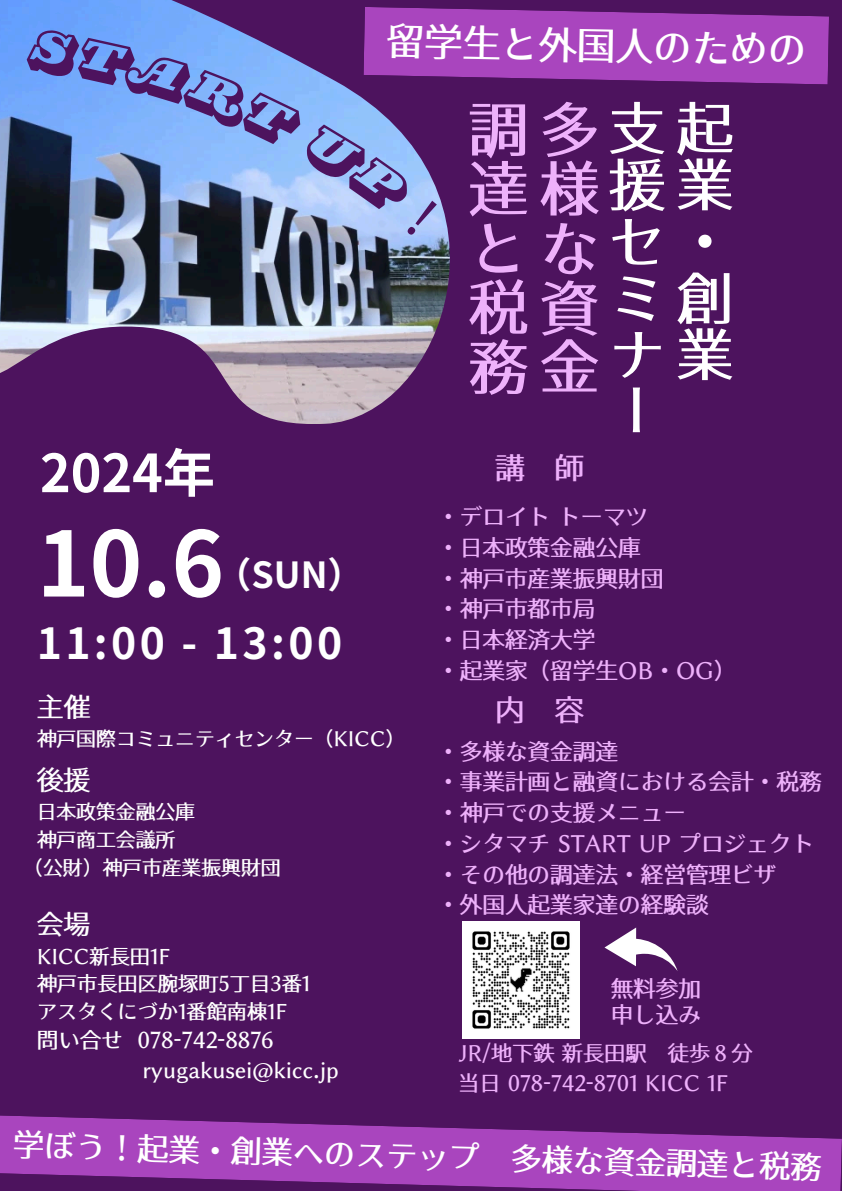
<style>
.page{position:relative;width:842px;height:1191px;background:#fff}
.page>*{position:absolute;margin:0;border:0;box-sizing:border-box;transform-origin:0 0}
.t1{font:700 89.7px "Gen Shin Gothic";color:#fff}
.t2{font:59.4px/59.3px "ttf Gen Ei Late Min Medium";letter-spacing:.195em;color:#eeb1fb;text-align:justify}
.t3{font:56.6px/56.6px "ttf Gen Ei Late Min Medium";letter-spacing:.2em;color:#fff;text-align:justify}
.t4{font:700 52.2px "Gen Shin Gothic";color:#fff}
.t5{font:700 42.8px "Gen Shin Gothic";letter-spacing:.08em;color:#fff}
.t6{font:38.2px "ttf Gen Ei Late Min Medium";color:#fff}
.t7{font:700 35.9px "Gen Shin Gothic";color:#fff}
.t8{font:31.1px "ttf Gen Ei Late Min Medium";color:#fff}
.t9{font:29.7px "ttf Gen Ei Late Min Medium";color:#eeb1fb}
.t10{font:26.9px "ttf Gen Ei Late Min Medium";color:#fff}
.t11{font:26.6px "ttf Gen Ei Late Min Medium";color:#fff}
.t12{font:22.6px "ttf Gen Ei Late Min Medium";color:#eeb1fb}
.t13{font:21.6px "ttf Gen Ei Late Min Medium";color:#fff}
.t14{font:21.2px "ttf Gen Ei Late Min Medium";color:#eeb1fb}
.t15{font:21.2px "ttf Gen Ei Late Min Medium";color:#fff}
.t16{font:20.2px "ttf Gen Ei Late Min Medium";color:#fff}
.t17{font:19.8px "ttf Gen Ei Late Min Medium";color:#fff}
</style>
<div class="page">
<div style="left:0;top:0;width:842px;height:1190px;background:#4d135e"></div>
<img style="left:0;top:0;width:450px;height:423px">
<svg style="left:0;top:1115px;width:842px;height:75px;fill:#a945be"></svg>
<svg style="left:605px;top:927px;width:73px;height:44px"></svg>
<img style="left:462px;top:921px;width:117px;height:117px">
<svg style="left:25px;top:7px;width:804px;height:229px"></svg>
<p class="t6" style="left:387px;top:22px;width:421px;rotate:1deg">留学生と外国人のための</p>
<p class="t4" style="left:40px;top:436px;width:177px">2024年</p>
<p class="t1" style="left:37px;top:500px;width:189px">10.6</p>
<p class="t7" style="left:216px;top:549px;width:149px">（SUN）</p>
<p class="t5" style="left:37px;top:613px;width:307px">11:00 - 13:00</p>
<p class="t10" style="left:37px;top:693px;width:55px">主催</p>
<p class="t17" style="left:37px;top:728px;width:370px">神戸国際コミュニティセンター（KICC）</p>
<p class="t10" style="left:37px;top:766px;width:55px">後援</p>
<p class="t17" style="left:37px;top:801px;width:160px">日本政策金融公庫</p>
<p class="t17" style="left:37px;top:829px;width:140px">神戸商工会議所</p>
<p class="t17" style="left:23px;top:857px;width:259px">（公財）神戸市産業振興財団</p>
<p class="t11" style="left:37px;top:910px;width:55px">会場</p>
<p class="t16" style="left:37px;top:945px;width:135px">KICC新長田1F</p>
<p class="t16" style="left:37px;top:973px;width:275px">神戸市長田区腕塚町5丁目3番1</p>
<p class="t16" style="left:37px;top:1001px;width:252px">アスタくにづか1番館南棟1F</p>
<p class="t13" style="left:37px;top:1029px;width:239px">問い合せ 078-742-8876</p>
<p class="t15" style="left:142px;top:1058px;width:198px">ryugakusei@kicc.jp</p>
<p class="t2" style="left:469px;top:99px;width:132px">調多達様とな税資務金</p>
<p class="t3" style="left:609px;top:99px;width:126px">支起援業セ・ミ創ナ業</p>
<p class="t3" style="left:609px;top:382px;width:9px">ー</p>
<p class="t9" style="left:495px;top:452px;width:91px">講 師</p>
<p class="t12" style="left:437px;top:505px;width:213px">・デロイトトーマツ</p>
<p class="t12" style="left:437px;top:536px;width:205px">・日本政策金融公庫</p>
<p class="t12" style="left:437px;top:566px;width:228px">・神戸市産業振興財団</p>
<p class="t12" style="left:437px;top:597px;width:160px">・神戸市都市局</p>
<p class="t12" style="left:437px;top:628px;width:160px">・日本経済大学</p>
<p class="t12" style="left:437px;top:659px;width:301px">・起業家（留学生OB・OG）</p>
<h3 class="t9" style="left:495px;top:695px;width:91px">内 容</h3>
<h4 class="t12" style="left:437px;top:739px;width:182px">・多様な資金調達</h4>
<p class="t12" style="left:437px;top:770px;width:386px">・事業計画と融資における会計・税務</p>
<h1 class="t12" style="left:437px;top:801px;width:250px">・神戸での支援メニュー</h1>
<h6 class="t12" style="left:437px;top:831px;width:378px">・シタマチ START UP プロジェクト</h6>
<h5 class="t12" style="left:437px;top:862px;width:341px">・その他の調達法・経営管理ビザ</h5>
<p class="t12" style="left:437px;top:893px;width:273px">・外国人起業家達の経験談</p>
<p class="t12" style="left:611px;top:976px;width:92px">無料参加</p>
<p class="t12" style="left:611px;top:1003px;width:92px">申し込み</p>
<p class="t14" style="left:437px;top:1042px;width:317px">　JR/地下鉄 新長田駅　徒歩８分</p>
<p class="t14" style="left:458px;top:1071px;width:271px">当日 078-742-8701 KICC 1F</p>
<h2 class="t8" style="left:14px;top:1126px;width:810px;rotate:2deg">学ぼう！起業・創業へのステップ 多様な資金調達と税務</h2>
</div>
